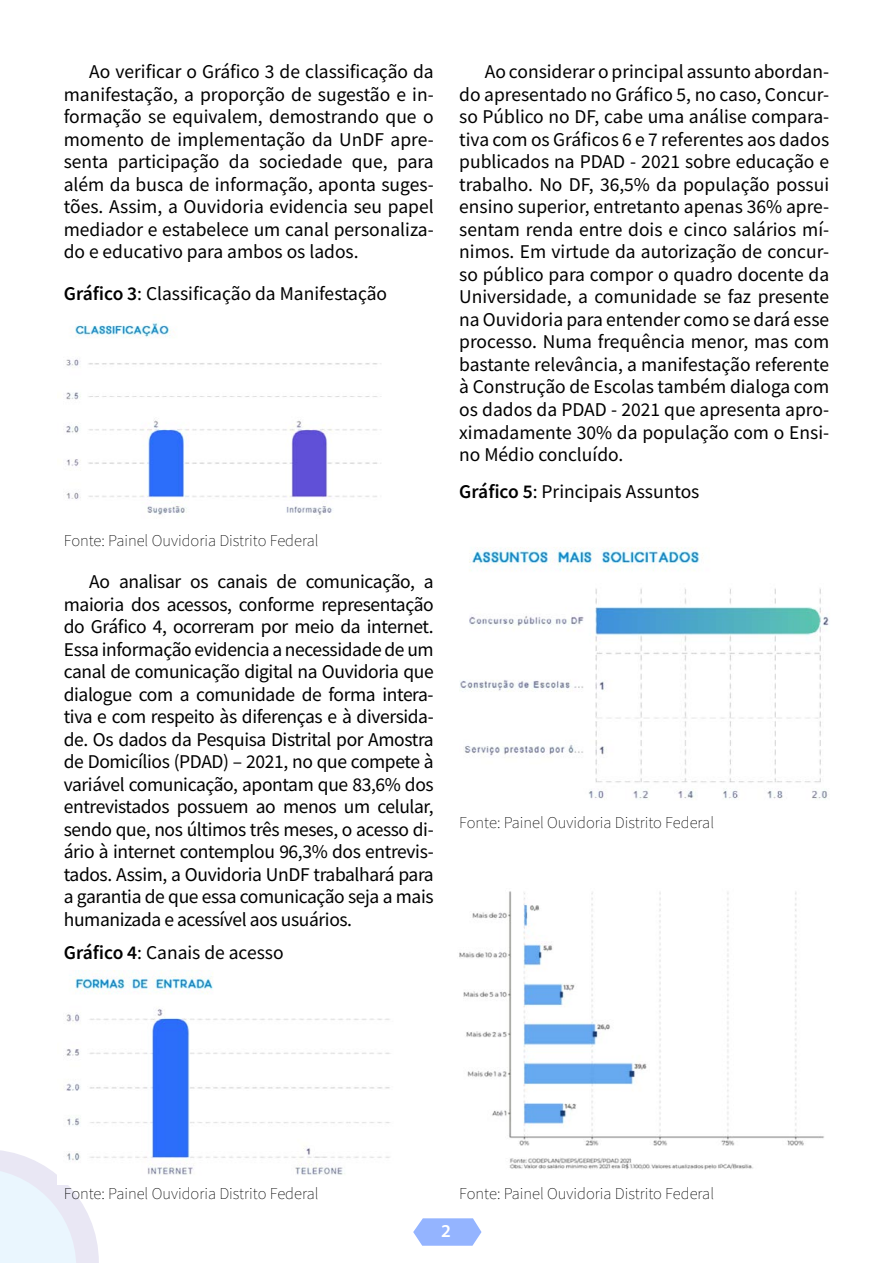
<style>
.page{position:relative;width:893px;height:1263px;background:#fff}
.page>*{position:absolute;margin:0;border:0;box-sizing:border-box;transform-origin:0 0}
.t1{font:19.5px/22.5px "Source Sans Pro";color:#000;text-align:justify}
.t2{font:600 18.15px "Myriad Pro";color:#fff}
.t3{font:200 16.5px "Source Sans Pro";color:#000}
.s1{font-weight:600}
</style>
<div class="page">
<svg style="left:413px;top:1218px;width:68px;height:28px;background:#a3bfff"></svg>
<svg style="left:0;top:1150px;width:99px;height:113px;background:#ecf2fa"></svg>
<img style="left:66px;top:322px;width:315px;height:193px">
<img style="left:57px;top:971px;width:333px;height:213px">
<img style="left:460px;top:547px;width:370px;height:253px">
<img style="left:459px;top:891px;width:365px;height:279px">
<p class="t1" style="left:64px;top:61px;width:371px;text-indent:26px">Ao verificar o Gráfico 3 de classificação da manifestação, a proporção de sugestão e in&shy;formação se equivalem, demostrando que o momento de implementação da UnDF apre&shy;senta participação da sociedade que, para além da busca de informação, aponta suges&shy;tões. Assim, a Ouvidoria evidencia seu papel mediador e estabelece um canal personaliza&shy;do e educativo para ambos os lados.</p>
<p class="t1" style="left:64px;top:282px;width:325px"><span class="s1">Gráfico 3</span>: Classificação da Manifestação</p>
<p class="t3" style="left:64px;top:530px;width:256px">Fonte: Painel Ouvidoria Distrito Federal</p>
<p class="t1" style="left:64px;top:570px;width:371px;text-indent:26px">Ao analisar os canais de comunicação, a maioria dos acessos, conforme representação do Gráfico 4, ocorreram por meio da internet.<br>Essa informação evidencia a necessidade de um canal de comunicação digital na Ouvidoria que dialogue com a comunidade de forma intera&shy;tiva e com respeito às diferenças e à diversida&shy;de. Os dados da Pesquisa Distrital por Amostra de Domicílios (PDAD) – 2021, no que compete à variável comunicação, apontam que 83,6% dos entrevistados possuem ao menos um celular, sendo que, nos últimos três meses, o acesso di&shy;ário à internet contemplou 96,3% dos entrevis&shy;tados. Assim, a Ouvidoria UnDF trabalhará para a garantia de que essa comunicação seja a mais humanizada e acessível aos usuários.</p>
<p class="t1" style="left:64px;top:941px;width:221px"><span class="s1">Gráfico 4</span>: Canais de acesso</p>
<p class="t1" style="left:459px;top:61px;width:371px;text-indent:26px">Ao considerar o principal assunto abordan&shy;do apresentado no Gráfico 5, no caso, Concur&shy;so Público no DF, cabe uma análise compara&shy;tiva com os Gráficos 6 e 7 referentes aos dados publicados na PDAD - 2021 sobre educação e trabalho. No DF, 36,5% da população possui ensino superior, entretanto apenas 36% apre&shy;sentam renda entre dois e cinco salários mí&shy;nimos. Em virtude da autorização de concur&shy;so público para compor o quadro docente da Universidade, a comunidade se faz presente na Ouvidoria para entender como se dará esse processo. Numa frequência menor, mas com bastante relevância, a manifestação referente à Construção de Escolas também dialoga com os dados da PDAD - 2021 que apresenta apro&shy;ximadamente 30% da população com o Ensi&shy;no Médio concluído.</p>
<p class="t1" style="left:459px;top:480px;width:242px"><span class="s1">Gráfico 5</span>: Principais Assuntos</p>
<p class="t3" style="left:459px;top:813px;width:256px">Fonte: Painel Ouvidoria Distrito Federal</p>
<p class="t3" style="left:64px;top:1184px;width:256px">Fonte: Painel Ouvidoria Distrito Federal</p>
<p class="t3" style="left:459px;top:1184px;width:256px">Fonte: Painel Ouvidoria Distrito Federal</p>
<p class="t2" style="left:441px;top:1219px;width:11px">2</p>
</div>
